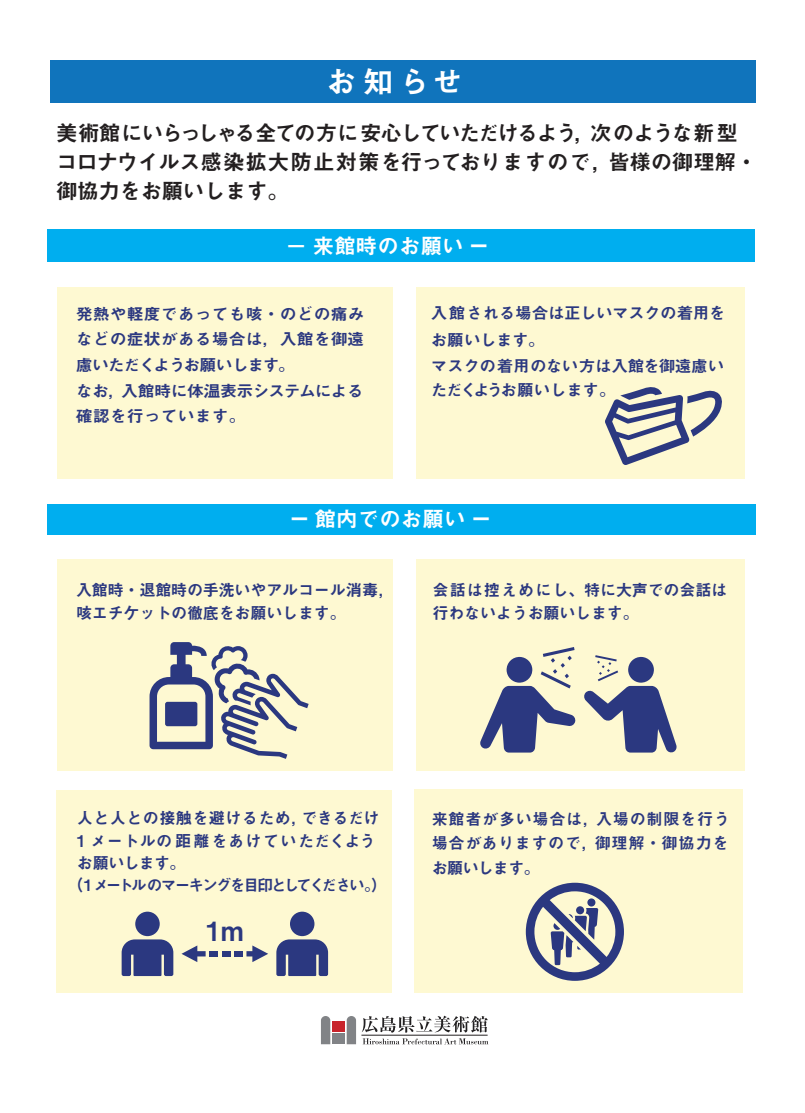
<style>
.page{position:relative;width:805px;height:1113px;background:#fff}
.page>*{position:absolute;margin:0;border:0;box-sizing:border-box;transform-origin:0 0}
.t1{font:30.5px "Midashi Go Pr 6 N MB31";color:#fff}
.t2{font:26.5px "Midashi Go Pr 6 N MB31";color:#2b3880}
.t3{font:21.5px/29.2px "Midashi Go Pr 6 N MB31";letter-spacing:-.02em;color:#231f20}
.t4{font:21.5px "Midashi Go Pr 6 N MB31";color:#fff}
.t5{font:16.12px/23.1px "Midashi Go Pr 6 N MB31";letter-spacing:-.02em;color:#2b3880}
.t6{font:16.12px/25.5px "Midashi Go Pr 6 N MB31";color:#2b3880;scale:1.05 1}
.t7{font:16.12px/22.4px "Midashi Go Pr 6 N MB31";letter-spacing:.02em;color:#2b3880}
.t8{font:16.12px/26.5px "Midashi Go Pr 6 N MB31";letter-spacing:-.04em;color:#2b3880}
.t9{font:16.12px "Midashi Go Pr 6 N MB31";letter-spacing:-.06em;color:#2b3880}
.t10{font:15.75px "Midashi Go Pr 6 N MB31";letter-spacing:-.12em;color:#2b3880}
.s1{font-size:16.12px}
</style>
<div class="page">
<div style="left:50px;top:60px;width:705px;height:43px;background:#1074bc"></div>
<hr style="left:361px;top:1035px;width:126px;height:1px;background:#231f20">
<svg style="left:321px;top:1016px;width:9px;height:28px"></svg>
<svg style="left:346px;top:1016px;width:10px;height:28px"></svg>
<div style="left:332px;top:1021px;width:13px;height:10px;background:#c8242b"></div>
<div style="left:332px;top:1033px;width:13px;height:11px;background:#818386"></div>
<svg style="left:362px;top:1038px;width:126px;height:6px"></svg>
<svg style="left:362px;top:1015px;width:125px;height:17px"></svg>
<div style="left:48px;top:230px;width:706px;height:32px;background:#00aeef"></div>
<div style="left:58px;top:287px;width:335px;height:191px;background:#fef9d2"></div>
<div style="left:416px;top:287px;width:329px;height:191px;background:#fef9d2"></div>
<svg style="left:605px;top:387px;width:117px;height:78px"></svg>
<div style="left:47px;top:504px;width:708px;height:31px;background:#00aeef"></div>
<div style="left:58px;top:559px;width:335px;height:212px;background:#fef9d2"></div>
<div style="left:416px;top:559px;width:329px;height:212px;background:#fef9d2"></div>
<div style="left:57px;top:789px;width:335px;height:203px;background:#fef9d2"></div>
<div style="left:413px;top:789px;width:329px;height:203px;background:#fef9d2"></div>
<svg style="left:525px;top:882px;width:98px;height:99px"></svg>
<div style="left:135px;top:911px;width:25px;height:25px;background:#2b3880;border-radius:50%"></div>
<svg style="left:122px;top:939px;width:51px;height:37px"></svg>
<div style="left:290px;top:911px;width:24px;height:25px;background:#2b3880;border-radius:50%"></div>
<svg style="left:276px;top:939px;width:52px;height:37px"></svg>
<div style="left:234px;top:951px;width:9px;height:5px;background:#2b3880"></div>
<div style="left:221px;top:951px;width:9px;height:5px;background:#2b3880"></div>
<div style="left:209px;top:951px;width:9px;height:5px;background:#2b3880"></div>
<svg style="left:181px;top:945px;width:24px;height:17px"></svg>
<svg style="left:246px;top:945px;width:22px;height:17px"></svg>
<svg style="left:149px;top:642px;width:159px;height:117px"></svg>
<svg style="left:584px;top:655px;width:93px;height:98px"></svg>
<svg style="left:480px;top:647px;width:95px;height:105px"></svg>
<h1 class="t1" style="left:326px;top:57px;width:138px">お知らせ</h1>
<h3 class="t3" style="left:56px;top:117px;width:702px">美術館にいらっしゃる全ての方に安心していただけるよう，次のような新型コロナウイルス感染拡大防止対策を行っておりますので，皆様の御理解・御協力をお願いします。</h3>
<h3 class="t4" style="left:285px;top:229px;width:205px">－来館時のお願いー</h3>
<p class="t6" style="left:76px;top:300px;width:276px">発熱や軽度であっても咳・のどの痛みなどの症状がある場合は，入館を御遠慮いただくようお願いします。<br>なお，入館時に体温表示システムによる確認を行っています。</p>
<p class="t8" style="left:431px;top:299px;width:296px">入館される場合は正しいマスクの着用をお願いします。<br>マスクの着用のない方は入館を御遠慮い</p>
<p class="t9" style="left:431px;top:376px;width:186px">ただくようお願いします。</p>
<h3 class="t4" style="left:289px;top:501px;width:205px">ー館内でのお願いー</h3>
<p class="t5" style="left:76px;top:578px;width:320px">入館時・退館時の手洗いやアルコール消毒，咳エチケットの徹底をお願いします。</p>
<p class="t5" style="left:432px;top:578px;width:296px">会話は控えめにし、特に大声での会話は行わないようお願いします。</p>
<p class="t7" style="left:77px;top:806px;width:304px">人と人との接触を避けるため，できるだけ<br>1 メートルの距離をあけていただくようお願いします。</p>
<p class="t10" style="left:67px;top:872px;width:321px"><span class="s1">（</span>1メートルのマーキングを目印としてください。）</p>
<h2 class="t2" style="left:206px;top:909px;width:39px">1m</h2>
<p class="t5" style="left:431px;top:806px;width:300px;line-height:24.1px;text-align:justify">来館者が多い場合は，入場の制限を行う場合がありますので，御理解・御協力をお願いします。</p>
</div>
